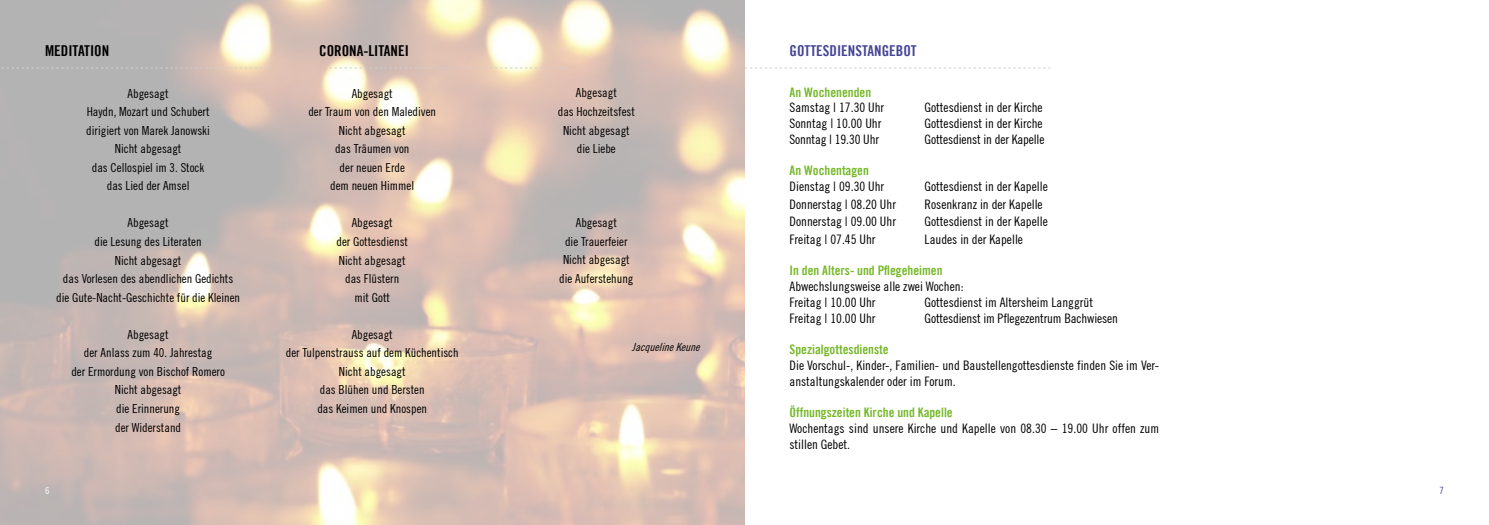
<style>
.page{position:relative;width:1489px;height:525px;background:#fff}
.page>*{position:absolute;margin:0;border:0;box-sizing:border-box;transform-origin:0 0}
.t1{font:15px "Trade Gothic Bold Cond Twenty";color:#000}
.t2{font:15px "Trade Gothic Bold Cond Twenty";color:#464596}
.t3{font:condensed 13.12px/15.8px "Trade Gothic No.18";color:#000}
.t4{font:13.12px "Trade Gothic Bold Cond Twenty";color:#76b82a}
.t5{font:condensed 12.5px/18.5px "Trade Gothic No.18";color:#000;text-align:center}
.t6{font:italic condensed 11.25px "Trade Gothic No.18";color:#000}
.t7{font:condensed 10px "Trade Gothic No.18";color:#464596}
.t8{font:condensed 10px "Trade Gothic No.18";color:#fff}
</style>
<div class="page">
<img style="left:0;top:0;width:744px;height:524px">
<svg style="left:0;top:68px;width:272px;height:1px"></svg>
<svg style="left:744px;top:68px;width:306px;height:1px"></svg>
<svg style="left:329px;top:68px;width:238px;height:1px"></svg>
<p class="t1" style="left:45px;top:41px;width:66px">MEDITATION</p>
<p class="t2" style="left:789px;top:41px;width:129px">GOTTESDIENSTANGEBOT</p>
<p class="t1" style="left:319px;top:41px;width:91px">CORONA-LITANEI</p>
<p class="t5" style="left:308px;top:84px;width:129px">Abgesagt<br>der Traum von den Malediven<br>Nicht abgesagt<br>das Träumen von<br>der neuen Erde<br>dem neuen Himmel</p>
<p class="t5" style="left:336px;top:213px;width:73px">Abgesagt<br>der Gottesdienst<br>Nicht abgesagt das Flüstern mit Gott</p>
<p class="t5" style="left:286px;top:325px;width:174px">Abgesagt<br>der Tulpenstrauss auf dem Küchentisch<br>Nicht abgesagt<br>das Blühen und Bersten<br>das Keimen und Knospen</p>
<p class="t4" style="left:789px;top:84px;width:83px">An Wochenenden</p>
<p class="t3" style="left:789px;top:100px;width:96px">Samstag | 17.30 Uhr</p>
<p class="t3" style="left:924px;top:100px;width:120px">Gottesdienst in der Kirche</p>
<p class="t3" style="left:789px;top:115px;width:93px">Sonntag | 10.00 Uhr</p>
<p class="t3" style="left:924px;top:115px;width:120px">Gottesdienst in der Kirche</p>
<p class="t3" style="left:789px;top:131px;width:91px">Sonntag | 19.30 Uhr</p>
<p class="t3" style="left:924px;top:131px;width:121px">Gottesdienst in der Kapelle</p>
<p class="t4" style="left:789px;top:163px;width:81px">An Wochentagen</p>
<p class="t3" style="left:789px;top:178px;width:96px">Dienstag | 09.30 Uhr</p>
<p class="t3" style="left:924px;top:178px;width:125px">Gottesdienst in der Kapelle</p>
<p class="t3" style="left:789px;top:196px;width:108px">Donnerstag | 08.20 Uhr</p>
<p class="t3" style="left:924px;top:196px;width:120px">Rosenkranz in der Kapelle</p>
<p class="t3" style="left:789px;top:213px;width:108px">Donnerstag | 09.00 Uhr</p>
<p class="t3" style="left:924px;top:213px;width:125px">Gottesdienst in der Kapelle</p>
<p class="t3" style="left:789px;top:231px;width:87px">Freitag | 07.45 Uhr</p>
<p class="t3" style="left:924px;top:231px;width:100px">Laudes in der Kapelle</p>
<p class="t4" style="left:789px;top:262px;width:155px">In den Alters- und Pflegeheimen</p>
<p class="t3" style="left:789px;top:278px;width:175px">Abwechslungsweise alle zwei Wochen:<br>Freitag | 10.00 Uhr</p>
<p class="t5" style="left:558px;top:83px;width:79px">Abgesagt<br>das Hochzeitsfest<br>Nicht abgesagt die Liebe</p>
<p class="t5" style="left:86px;top:84px;width:125px">Abgesagt<br>Haydn, Mozart und Schubert dirigiert von Marek Janowski<br>Nicht abgesagt<br>das Cellospiel im 3. Stock das Lied der Amsel</p>
<p class="t5" style="left:56px;top:213px;width:185px">Abgesagt<br>die Lesung des Literaten<br>Nicht abgesagt<br>das Vorlesen des abendlichen Gedichts die Gute-Nacht-Geschichte für die Kleinen</p>
<p class="t5" style="left:71px;top:325px;width:155px">Abgesagt<br>der Anlass zum 40. Jahrestag<br>der Ermordung von Bischof Romero<br>Nicht abgesagt<br>die Erinnerung<br>der Widerstand</p>
<p class="t5" style="left:559px;top:213px;width:76px">Abgesagt<br>die Trauerfeier<br>Nicht abgesagt die Auferstehung</p>
<p class="t3" style="left:924px;top:294px;width:170px">Gottesdienst im Altersheim Langgrüt</p>
<p class="t3" style="left:789px;top:310px;width:87px">Freitag | 10.00 Uhr</p>
<p class="t3" style="left:924px;top:310px;width:195px">Gottesdienst im Pflegezentrum Bachwiesen</p>
<p class="t4" style="left:789px;top:341px;width:101px">Spezialgottesdienste</p>
<p class="t3" style="left:789px;top:357px;width:371px">Die Vorschul-, Kinder-, Familien- und Baustellengottesdienste finden Sie im Ver&shy;anstaltungskalender oder im Forum.</p>
<p class="t4" style="left:789px;top:404px;width:165px">Öffnungszeiten Kirche und Kapelle</p>
<p class="t3" style="left:789px;top:420px;width:371px">Wochentags sind unsere Kirche und Kapelle von 08.30 – 19.00 Uhr offen zum stillen Gebet.</p>
<p class="t6" style="left:632px;top:340px;width:72px">JacquelineKeune</p>
<p class="t8" style="left:45px;top:484px;width:6px">6</p>
<p class="t7" style="left:1439px;top:484px;width:6px">7</p>
</div>
